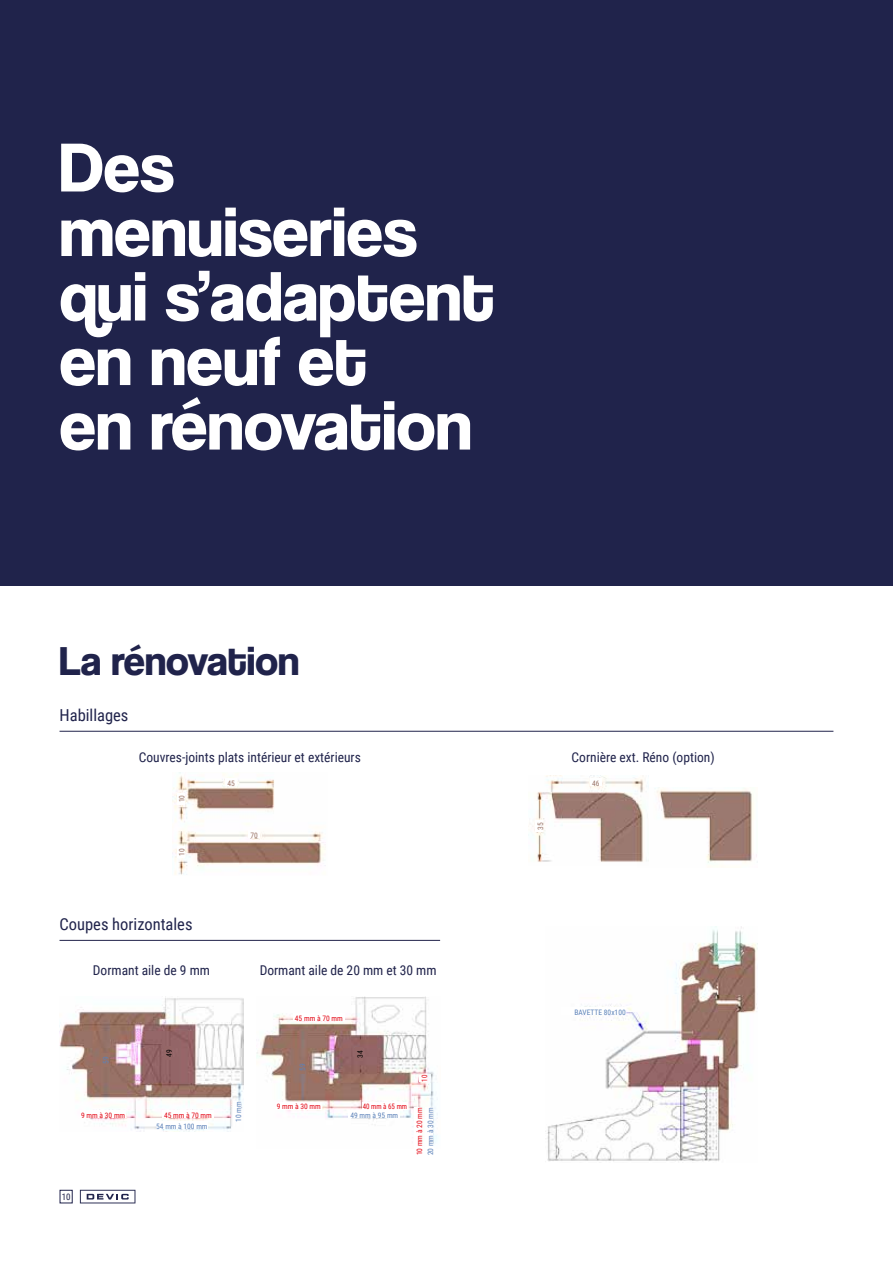
<style>
.page{position:relative;width:893px;height:1263px;background:#fff}
.page>*{position:absolute;margin:0;border:0;box-sizing:border-box;transform-origin:0 0}
.t1{font:700 72px/64.5px "Coolvetica Rg";color:#fff}
.t2{font:700 42px "Coolvetica Rg";color:#20234b}
.t3{font:16.5px "Roboto Condensed";color:#20234b}
.t4{font:13.5px "Roboto Condensed";color:#20234b}
.t5{font:9px "Roboto Condensed";color:#20234b}
.t6{font:7.5px "Roboto Condensed";color:#5b81b8}
.t7{font:7.5px "Roboto Condensed";color:#e30613}
.t8{font:7.5px "Roboto Condensed";color:#997265}
.t9{font:7.5px "Roboto Condensed";color:#e30613;scale:.93 1}
.t10{font:7.5px "Roboto Condensed";color:#000}
</style>
<div class="page">
<div style="left:0;top:0;width:893px;height:586px;background:#20234b"></div>
<hr style="left:60px;top:731px;width:773px;height:1px;background:#20234b">
<hr style="left:60px;top:940px;width:380px;height:1px;background:#20234b">
<img style="left:172px;top:772px;width:153px;height:103px">
<img style="left:532px;top:775px;width:112px;height:87px">
<img style="left:638px;top:787px;width:119px;height:76px">
<img style="left:60px;top:998px;width:183px;height:133px">
<img style="left:547px;top:926px;width:211px;height:235px">
<img style="left:256px;top:997px;width:182px;height:148px">
<div style="left:80px;top:1110px;width:46px;height:8px;background:#fff"></div>
<div style="left:177px;top:847px;width:8px;height:11px;background:#fff"></div>
<div style="left:177px;top:793px;width:8px;height:11px;background:#fff"></div>
<div style="left:225px;top:778px;width:12px;height:8px;background:#fff"></div>
<div style="left:590px;top:778px;width:11px;height:8px;background:#fff"></div>
<div style="left:535px;top:821px;width:8px;height:11px;background:#fff"></div>
<div style="left:249px;top:830px;width:11px;height:8px;background:#fff"></div>
<div style="left:276px;top:1101px;width:46px;height:8px;background:#fff"></div>
<div style="left:414px;top:1107px;width:8px;height:48px;background:#fff"></div>
<div style="left:162px;top:1110px;width:52px;height:8px;background:#fff"></div>
<div style="left:362px;top:1101px;width:46px;height:8px;background:#fff"></div>
<div style="left:419px;top:1074px;width:8px;height:7px;background:#fff"></div>
<div style="left:293px;top:1013px;width:52px;height:8px;background:#fff"></div>
<div style="left:156px;top:1121px;width:52px;height:8px;background:#fff"></div>
<div style="left:349px;top:1110px;width:51px;height:8px;background:#fff"></div>
<div style="left:425px;top:1107px;width:8px;height:48px;background:#fff"></div>
<div style="left:561px;top:1007px;width:65px;height:8px;background:#fff"></div>
<div style="left:233px;top:1101px;width:8px;height:21px;background:#fff"></div>
<div style="left:101px;top:1053px;width:8px;height:13px;background:#997265"></div>
<div style="left:297px;top:1061px;width:8px;height:13px;background:#997265"></div>
<div style="left:164px;top:1047px;width:8px;height:13px;background:#946666"></div>
<div style="left:355px;top:1047px;width:8px;height:14px;background:#946666"></div>
<div style="left:60px;top:1190px;width:13px;height:13px;border:1px solid #20234b"></div>
<svg style="left:80px;top:1190px;width:55px;height:13px"></svg>
<h1 class="t1" style="left:60px;top:134px;width:436px">Des menuiseries qui s’adaptent en neuf et<br>en rénovation</h1>
<h2 class="t2" style="left:60px;top:636px;width:241px">La rénovation</h2>
<p class="t3" style="left:60px;top:704px;width:70px">Habillages</p>
<p class="t4" style="left:139px;top:748px;width:224px">Couvres-joints plats intérieur et extérieurs</p>
<p class="t4" style="left:572px;top:748px;width:145px">Cornière ext. Réno (option)</p>
<p class="t8" style="left:177px;top:802px;width:9px;rotate:-90deg">10</p>
<p class="t8" style="left:177px;top:856px;width:9px;rotate:-90deg">10</p>
<p class="t3" style="left:60px;top:913px;width:134px">Coupes horizontales</p>
<p class="t8" style="left:227px;top:778px;width:9px">45</p>
<p class="t8" style="left:592px;top:778px;width:9px">46</p>
<p class="t8" style="left:535px;top:830px;width:9px;rotate:-90deg">35</p>
<p class="t8" style="left:251px;top:830px;width:9px">70</p>
<p class="t4" style="left:93px;top:961px;width:119px">Dormant aile de 9 mm</p>
<p class="t4" style="left:260px;top:961px;width:178px">Dormant aile de 20 mm et 30 mm</p>
<p class="t6" style="left:101px;top:1064px;width:9px;rotate:-90deg">59</p>
<p class="t7" style="left:81px;top:1110px;width:46px">9 mm à 30 mm</p>
<p class="t5" style="left:62px;top:1190px;width:10px">10</p>
<p class="t7" style="left:295px;top:1013px;width:49px">45 mm à 70 mm</p>
<p class="t10" style="left:164px;top:1057px;width:9px;rotate:-90deg">49</p>
<p class="t10" style="left:355px;top:1058px;width:9px;rotate:-90deg">34</p>
<p class="t7" style="left:164px;top:1110px;width:49px">45 mm à 70 mm</p>
<p class="t6" style="left:156px;top:1121px;width:53px">54 mm à 100 mm</p>
<p class="t6" style="left:233px;top:1122px;width:22px;rotate:-90deg">10 mm</p>
<p class="t6" style="left:297px;top:1071px;width:9px;rotate:-90deg">59</p>
<p class="t7" style="left:277px;top:1101px;width:46px">9 mm à 30 mm</p>
<p class="t9" style="left:419px;top:1081px;width:9px;rotate:-90deg">10</p>
<p class="t9" style="left:363px;top:1101px;width:49px">40 mm à 65 mm</p>
<p class="t6" style="left:350px;top:1110px;width:49px">49 mm à 95 mm</p>
<p class="t6" style="left:425px;top:1155px;width:49px;rotate:-90deg">20 mm à 30 mm</p>
<p class="t7" style="left:414px;top:1155px;width:49px;rotate:-90deg">10 mm à 20 mm</p>
<p class="t6" style="left:574px;top:1007px;width:53px">BAVETTE 80x100</p>
</div>
